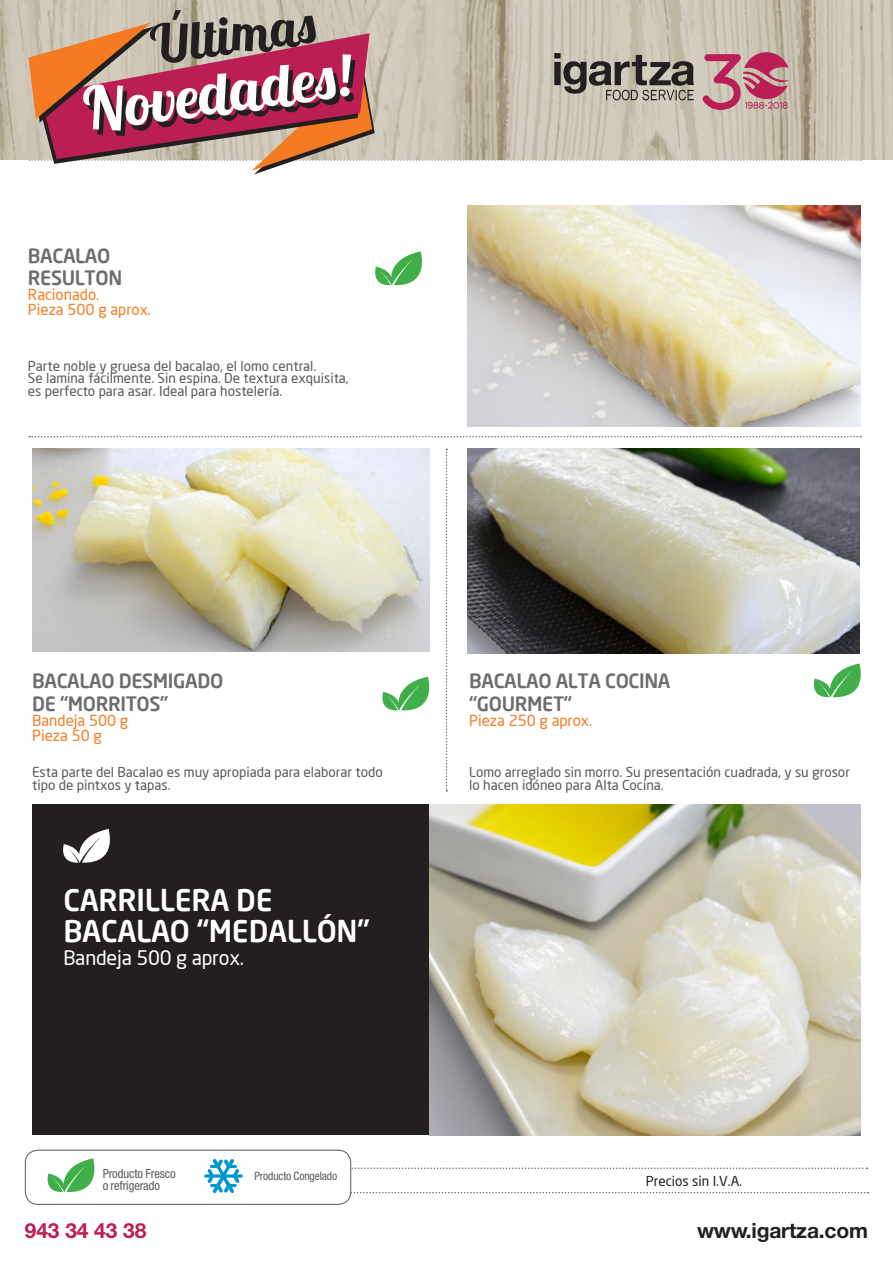
<style>
.page{position:relative;width:893px;height:1263px;background:#fff}
.page>*{position:absolute;margin:0;border:0;box-sizing:border-box;transform-origin:0 0}
.t1{font:700 60px "Lobster Two";color:#fff}
.t2{font:700 52.5px "Lobster Two";color:#231f20}
.t3{font:500 29.55px/31.5px "Neo Sans";letter-spacing:-.01em;color:#fff}
.t4{font:22.5px "NH75";letter-spacing:-.01em;color:#231f20}
.t5{font:22.5px "NH75";letter-spacing:-.01em;color:#ba1e55}
.t6{font:19.65px "Neo Sans";letter-spacing:-.01em;color:#fff}
.t7{font:500 19.5px/22.5px "Neo Sans";letter-spacing:-.02em;color:#6c6d70}
.t8{font:15px "Neo Sans";color:#f47b21}
.t9{font:13.5px/12.8px "Neo Sans";color:#57585a}
.t10{font:13.5px "NH57";letter-spacing:-.01em;color:#57585a}
.t11{font:13.5px "Neo Sans";color:#231f20}
.t12{font:12.3px "NH57";letter-spacing:-.01em;color:#57585a}
</style>
<div class="page">
<img style="left:468px;top:206px;width:393px;height:221px">
<svg style="left:375px;top:251px;width:47px;height:35px"></svg>
<svg style="left:382px;top:677px;width:48px;height:34px"></svg>
<img style="left:32px;top:449px;width:397px;height:202px">
<img style="left:468px;top:449px;width:391px;height:205px">
<svg style="left:814px;top:663px;width:47px;height:35px"></svg>
<div style="left:32px;top:804px;width:829px;height:331px;background:#231f20"></div>
<img style="left:429px;top:804px;width:432px;height:331px">
<svg style="left:63px;top:829px;width:47px;height:34px"></svg>
<svg style="left:29px;top:436px;width:832px;height:1px"></svg>
<svg style="left:446px;top:449px;width:1px;height:342px"></svg>
<div style="left:25px;top:1150px;width:326px;height:55px;border:1px solid #57585a;border-radius:13px"></div>
<svg style="left:47px;top:1158px;width:821px;height:35px"></svg>
<img style="left:0;top:0;width:893px;height:159px">
<svg style="left:28px;top:23px;width:833px;height:151px;background:#c69c98"></svg>
<p class="t2" style="left:151px;top:-2px;width:169px;rotate:3deg">Últimas</p>
<p class="t1" style="left:85px;top:45px;width:272px;rotate:3deg">Novedades!</p>
<p class="t7" style="left:28px;top:244px;width:84px">BACALAO</p>
<p class="t7" style="left:28px;top:266px;width:96px">RESULTON</p>
<p class="t8" style="left:28px;top:286px;width:73px">Racionado.</p>
<p class="t8" style="left:28px;top:301px;width:125px">Pieza 500 g aprox.</p>
<p class="t9" style="left:28px;top:359px;width:322px">Parte noble y gruesa del bacalao, el lomo central.<br>Se lamina fácilmente. Sin espina. De textura exquisita, es perfecto para asar. Ideal para hostelería.</p>
<p class="t7" style="left:32px;top:669px;width:193px">BACALAO DESMIGADO<br>DE “MORRITOS”</p>
<p class="t8" style="left:32px;top:711px;width:98px">Bandeja 500 g</p>
<p class="t8" style="left:32px;top:726px;width:71px">Pieza 50 g</p>
<p class="t9" style="left:32px;top:765px;width:352px">Esta parte del Bacalao es muy apropiada para elaborar todo tipo de pintxos y tapas.</p>
<p class="t3" style="left:63px;top:883px;width:308px">CARRILLERA DE<br>BACALAO “MEDALLÓN”</p>
<p class="t6" style="left:63px;top:945px;width:182px">Bandeja 500 g aprox.</p>
<p class="t10" style="left:103px;top:1164px;width:74px">Producto Fresco</p>
<p class="t10" style="left:103px;top:1176px;width:59px">o refrigerado</p>
<p class="t12" style="left:254px;top:1168px;width:84px">Producto Congelado</p>
<p class="t7" style="left:469px;top:669px;width:203px">BACALAO ALTA COCINA “GOURMET“</p>
<p class="t8" style="left:469px;top:711px;width:125px">Pieza 250 g aprox.</p>
<p class="t9" style="left:469px;top:765px;width:382px">Lomo arreglado sin morro. Su presentación cuadrada, y su grosor lo hacen idóneo para Alta Cocina.</p>
<p class="t11" style="left:646px;top:1173px;width:98px">Precios sin I.V.A.</p>
<p class="t5" style="left:25px;top:1215px;width:123px">943 34 43 38</p>
<p class="t4" style="left:697px;top:1215px;width:173px">www.igartza.com</p>
</div>
